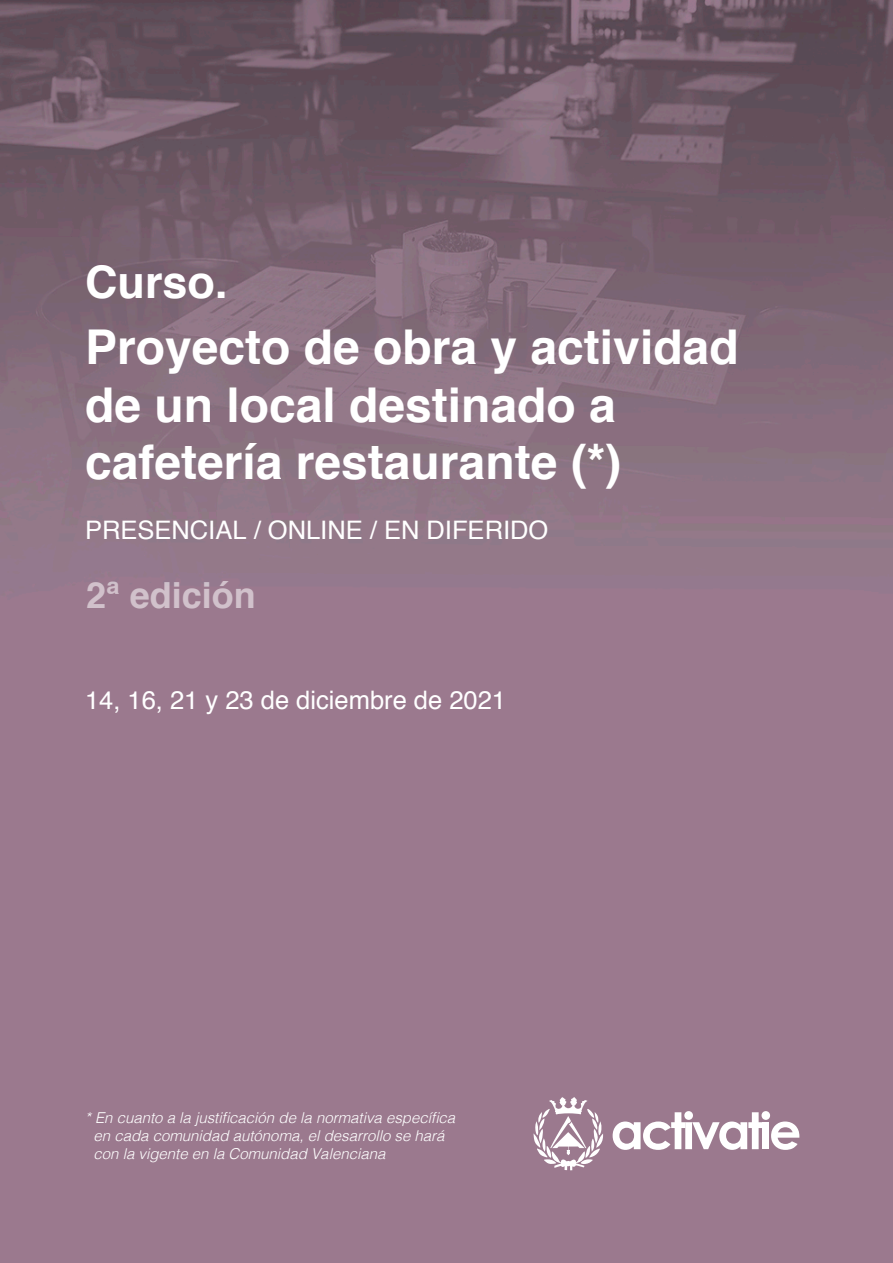
<style>
.page{position:relative;width:893px;height:1263px;background:#fff}
.page>*{position:absolute;margin:0;border:0;box-sizing:border-box;transform-origin:0 0}
.t1{font:700 48px/57.6px "Helvetica";color:#fff}
.t2{font:700 45px "Helvetica";color:#fff}
.t3{font:700 36px "Helvetica";color:rgb(255 255 255/.55)}
.t4{font:25.5px "Helvetica";color:#fff}
.t5{font:italic 300 15px/18px "Helvetica";color:#fff}
</style>
<div class="page">
<img style="left:0;top:0;width:893px;height:1263px">
<svg style="left:613px;top:1111px;width:186px;height:39px"></svg>
<svg style="left:533px;top:1097px;width:70px;height:73px"></svg>
<h2 class="t2" style="left:85px;top:264px;width:144px">Curso.</h2>
<h1 class="t1" style="left:85px;top:321px;width:655px">Proyecto de obra y actividad de un local destinado a cafetería restaurante (*)</h1>
<h3 class="t4" style="left:85px;top:520px;width:465px">PRESENCIAL / ONLINE / EN DIFERIDO</h3>
<h3 class="t3" style="left:86px;top:581px;width:171px">2ª edición</h3>
<h3 class="t4" style="left:85px;top:690px;width:423px">14, 16, 21 y 23 de diciembre de 2021</h3>
<p class="t5" style="left:94px;top:1110px;width:363px;text-indent:-9px">* En cuanto a la justificación de la normativa específica en cada comunidad autónoma, el desarrollo se hará con la vigente en la Comunidad Valenciana</p>
</div>
